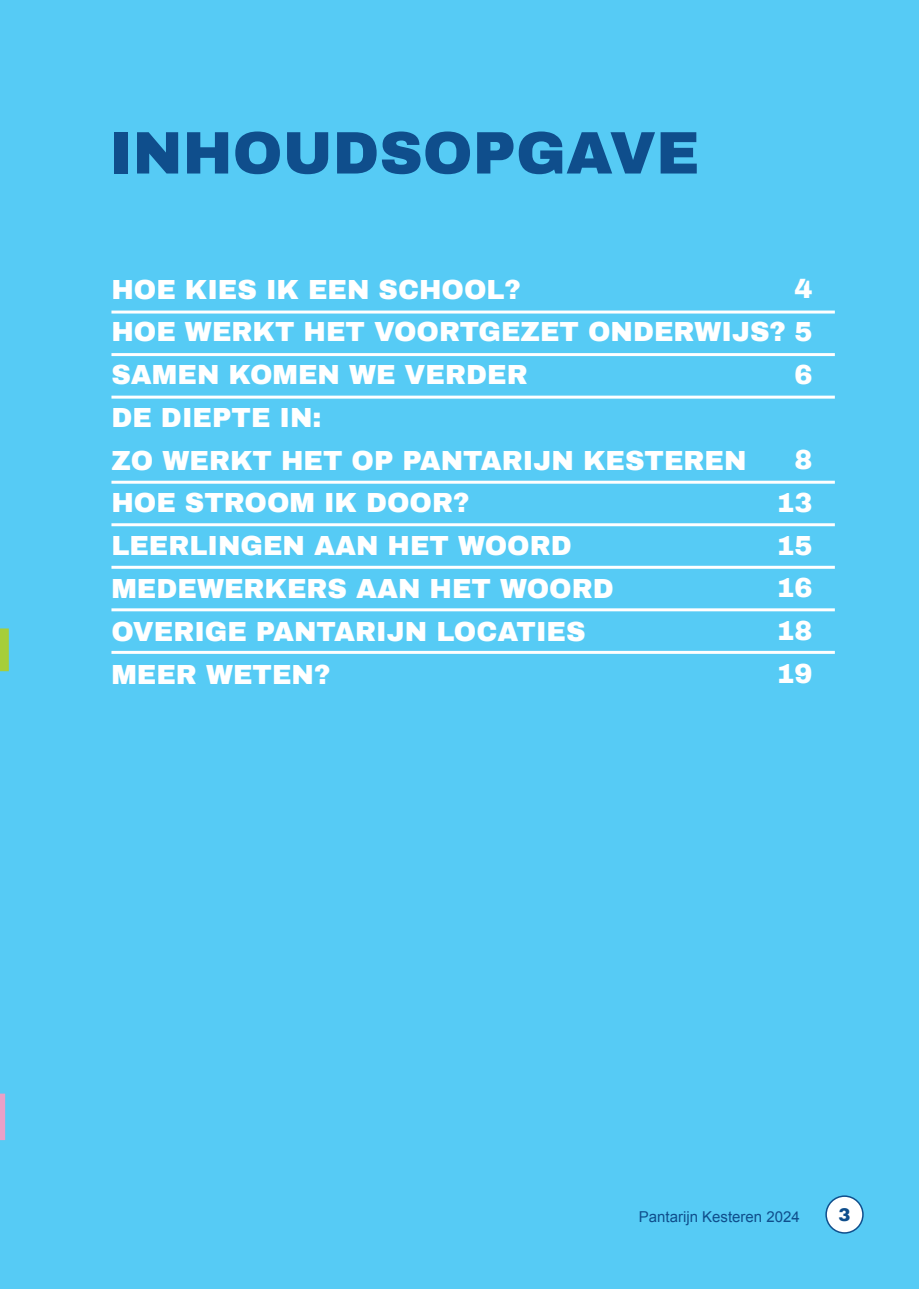
<style>
.page{position:relative;width:919px;height:1289px;background:#fff}
.page>*{position:absolute;margin:0;border:0;box-sizing:border-box;transform-origin:0 0}
.t1{font:900 60px "Archivo";color:#0f4e8c}
.t2{font:900 27px/42.8px "Archivo";color:#fff}
.t3{font:900 18px "Archivo";color:#0f4e8c}
.t4{font:15px "Arial";color:#0f4e8c}
</style>
<div class="page">
<div style="left:0;top:0;width:918px;height:1288px;background:#56cbf5"></div>
<div style="left:0;top:628px;width:9px;height:43px;background:#a6ce39"></div>
<svg style="left:0;top:1093px;width:5px;height:47px"></svg>
<hr style="left:111px;top:353px;width:723px;height:3px;background:#fff">
<hr style="left:111px;top:395px;width:723px;height:3px;background:#fff">
<hr style="left:111px;top:480px;width:723px;height:3px;background:#fff">
<hr style="left:111px;top:523px;width:723px;height:3px;background:#fff">
<hr style="left:111px;top:566px;width:723px;height:3px;background:#fff">
<hr style="left:111px;top:608px;width:723px;height:3px;background:#fff">
<hr style="left:111px;top:651px;width:723px;height:3px;background:#fff">
<hr style="left:111px;top:310px;width:723px;height:3px;background:#fff">
<div style="left:826px;top:1196px;width:36px;height:36px;background:#fff;border-radius:50%"></div>
<div style="left:825px;top:1195px;width:38px;height:38px;border:2px solid #0f4e8c;border-radius:50%"></div>
<h1 class="t1" style="left:109px;top:116px;width:591px">INHOUDSOPGAVE</h1>
<p class="t2" style="left:794px;top:267px;width:20px">4</p>
<p class="t2" style="left:111px;top:268px;width:702px">HOE KIES IK EEN SCHOOL?<br>HOE WERKT HET VOORTGEZET ONDERWIJS? 5<br>SAMEN KOMEN WE VERDER<br>DE DIEPTE IN:<br>ZO WERKT HET OP PANTARIJN KESTEREN<br>HOE STROOM IK DOOR?<br>LEERLINGEN AAN HET WOORD<br>MEDEWERKERS AAN HET WOORD<br>OVERIGE PANTARIJN LOCATIES<br>MEER WETEN?</p>
<p class="t2" style="left:794px;top:353px;width:20px">6</p>
<p class="t2" style="left:776px;top:438px;width:38px;text-align:justify;text-indent:18px">8<br>13<br>15<br>16<br>18<br>19</p>
<p class="t4" style="left:638px;top:1207px;width:162px">Pantarijn Kesteren 2024</p>
<p class="t3" style="left:838px;top:1204px;width:14px">3</p>
</div>
